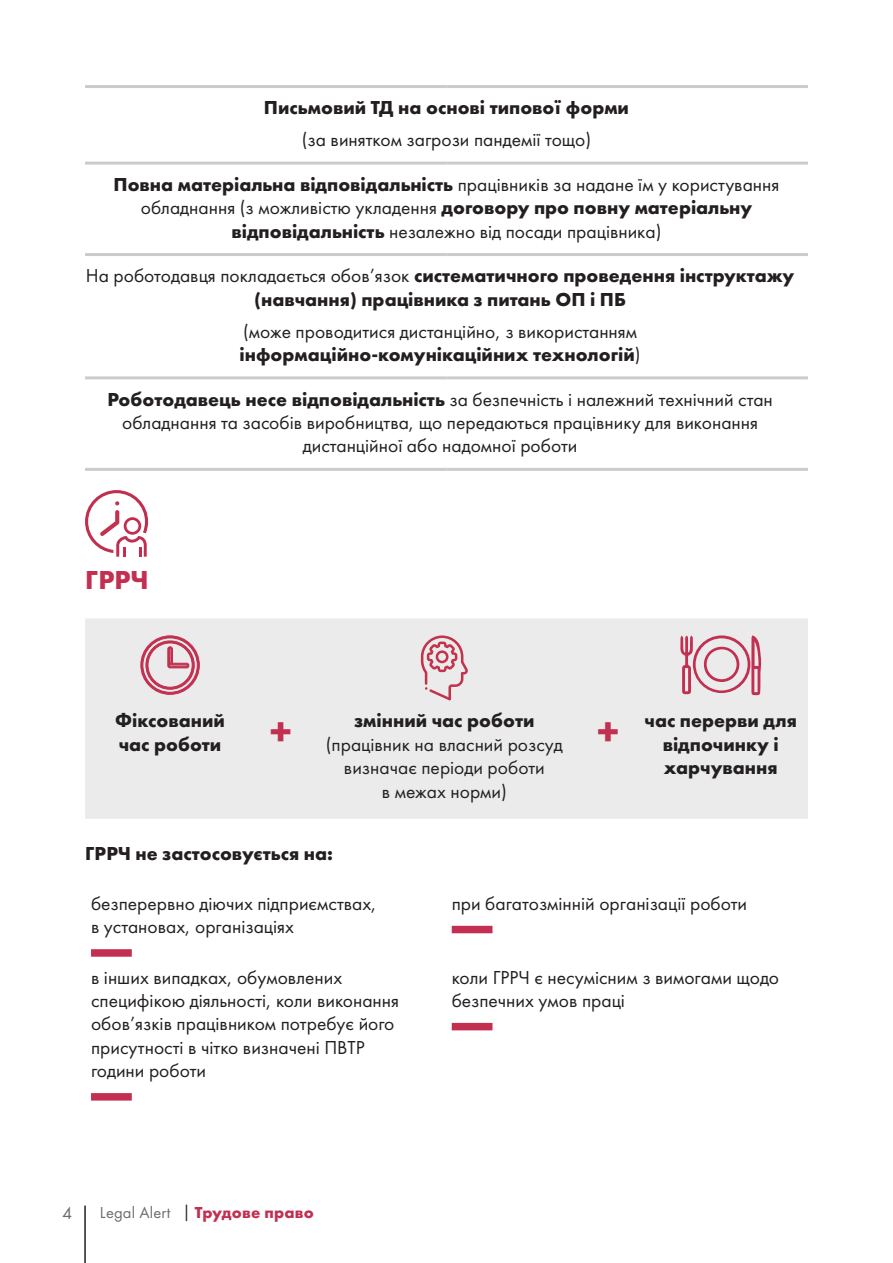
<style>
.page{position:relative;width:893px;height:1263px;background:#fff}
.page>*{position:absolute;margin:0;border:0;box-sizing:border-box;transform-origin:0 0}
.t1{font:600 45px "Futura PT";color:#c22f50}
.t2{font:700 27px "Futura PT";color:#c22f50}
.t3{font:19.5px/23.4px "Futura PT";color:#231f20}
.t4{font:700 19.5px/23.4px "Futura PT";color:#231f20;text-align:center}
.t5{font:18px "Futura Book C";color:#6c6d70}
.t6{font:700 16.5px "Futura PT";letter-spacing:.01em;color:#c22f50}
.s1{font-weight:700}
.s2{font-weight:400}
.s3{font-weight:400;color:#6c6d70}
.s4{font-weight:400;color:#231f20}
</style>
<div class="page">
<hr style="left:84px;top:1205px;width:2px;height:58px;background:#231f20">
<hr style="left:85px;top:376px;width:361px;height:3px;background:#cacccb">
<hr style="left:446px;top:376px;width:362px;height:3px;background:#cacccb">
<hr style="left:85px;top:468px;width:361px;height:3px;background:#cacccb">
<hr style="left:446px;top:468px;width:362px;height:3px;background:#cacccb">
<hr style="left:85px;top:85px;width:361px;height:3px;background:#cacccb">
<hr style="left:446px;top:85px;width:362px;height:3px;background:#cacccb">
<hr style="left:85px;top:162px;width:361px;height:3px;background:#cacccb">
<hr style="left:446px;top:162px;width:362px;height:3px;background:#cacccb">
<hr style="left:85px;top:253px;width:361px;height:3px;background:#cacccb">
<hr style="left:446px;top:253px;width:362px;height:3px;background:#cacccb">
<svg style="left:85px;top:490px;width:63px;height:67px"></svg>
<div style="left:85px;top:618px;width:723px;height:201px;background:#eaebea"></div>
<svg style="left:140px;top:635px;width:60px;height:60px"></svg>
<svg style="left:421px;top:635px;width:47px;height:65px"></svg>
<svg style="left:680px;top:635px;width:82px;height:60px"></svg>
<div style="left:91px;top:949px;width:41px;height:8px;background:#c22f50"></div>
<div style="left:452px;top:926px;width:40px;height:7px;background:#c22f50"></div>
<div style="left:91px;top:1093px;width:41px;height:7px;background:#c22f50"></div>
<div style="left:452px;top:1023px;width:40px;height:7px;background:#c22f50"></div>
<p class="t4" style="left:264px;top:95px;width:367px">Письмовий ТД на основі типової форми</p>
<p class="t3" style="left:302px;top:128px;width:291px">(за винятком загрози пандемії тощо)</p>
<p class="t3" style="left:114px;top:172px;width:667px;text-align:center"><span class="s1">Повна матеріальна відповідальність</span> працівників за надане їм у користування обладнання (з можливістю укладення <span class="s1">договору про повну матеріальну відповідальність</span> незалежно від посади працівника)</p>
<p class="t4" style="left:86px;top:263px;width:710px"><span class="s2">На роботодавця покладається обов’язок</span> систематичного проведення інструктажу (навчання) працівника з питань ОП і ПБ</p>
<p class="t3" style="left:240px;top:319px;width:402px">(може проводитися дистанційно, з використанням <span class="s1">інформаційно-комунікаційних технологій</span>)</p>
<p class="t3" style="left:107px;top:387px;width:667px;text-align:center"><span class="s1">Роботодавець несе відповідальність</span> за безпечність і належний технічний стан обладнання та засобів виробництва, що передаються працівнику для виконання дистанційної або надомної роботи</p>
<p class="t2" style="left:85px;top:563px;width:65px">ГРРЧ</p>
<p class="t4" style="left:115px;top:709px;width:111px;text-align:left">Фіксований час роботи</p>
<p class="t1" style="left:269px;top:703px;width:24px">+</p>
<p class="t3" style="left:326px;top:709px;width:238px;text-align:center"><span class="s1">змінний час роботи </span>(працівник на власний розсуд визначає періоди роботи<br>в межах норми)</p>
<p class="t1" style="left:597px;top:703px;width:24px">+</p>
<p class="t4" style="left:644px;top:709px;width:154px">час перерви для відпочинку і харчування</p>
<p class="t4" style="left:85px;top:841px;width:250px">ГРРЧ не застосовується на:</p>
<p class="t3" style="left:91px;top:891px;width:287px">безперервно діючих підприємствах, в установах, організаціях</p>
<p class="t3" style="left:452px;top:891px;width:297px">при багатозмінній організації роботи</p>
<p class="t3" style="left:91px;top:965px;width:310px">в інших випадках, обумовлених специфікою діяльності, коли виконання обов’язків працівником потребує його присутності в чітко визначені ПВТР години роботи</p>
<p class="t3" style="left:452px;top:965px;width:329px">коли ГРРЧ є несумісним з вимогами щодо безпечних умов праці</p>
<p class="t5" style="left:62px;top:1203px;width:12px">4</p>
<p class="t6" style="left:100px;top:1202px;width:215px"><span class="s3">Legal Alert</span> <span class="s4">|</span> Трудове право</p>
</div>
